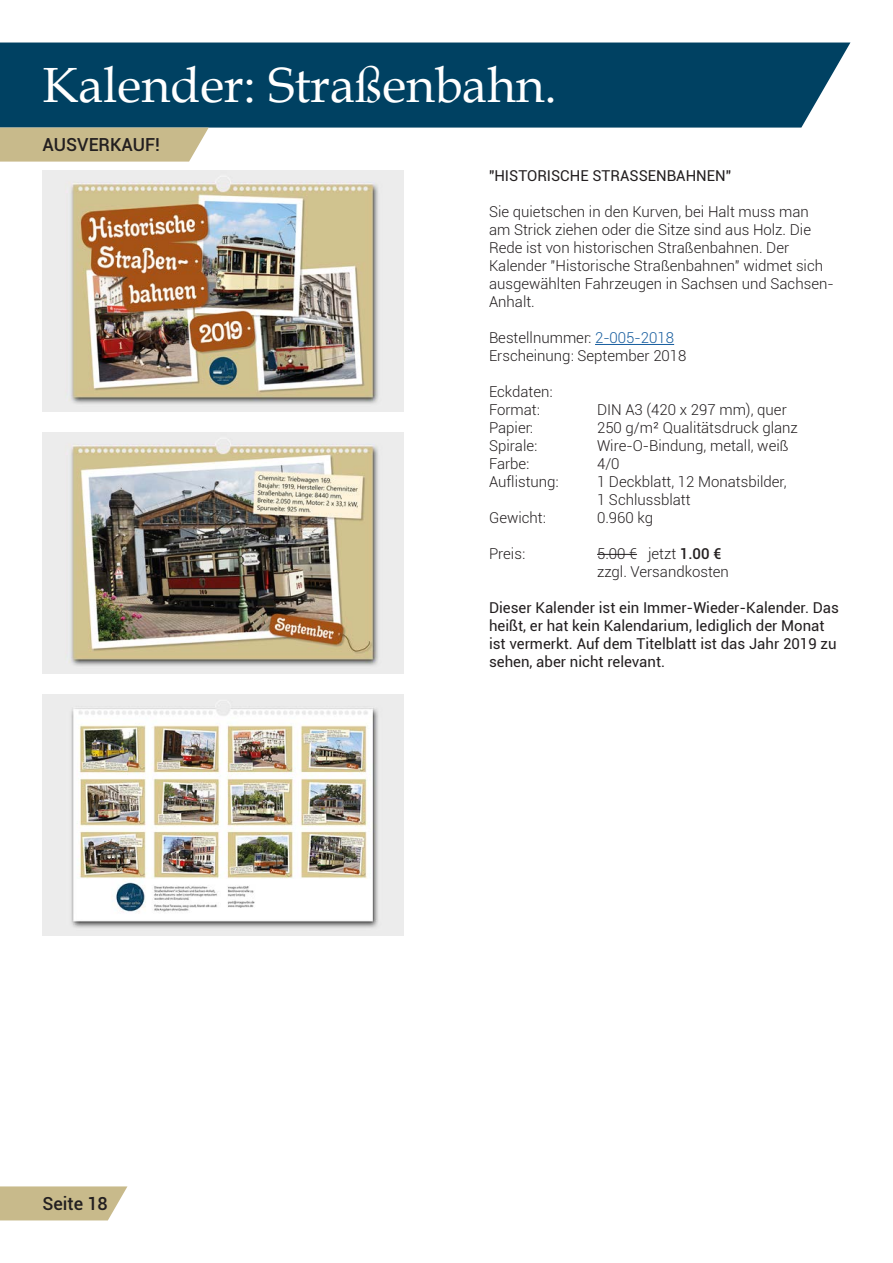
<style>
.page{position:relative;width:893px;height:1263px;background:#fff}
.page>*{position:absolute;margin:0;border:0;box-sizing:border-box;transform-origin:0 0}
.t1{font:49.5px "Book Antiqua";color:#fff}
.t2{font:500 18px "Roboto";color:#231f20}
.t3{font:300 15px/18px "Roboto";color:#231f20}
.t4{font:15px/18px "Roboto";color:#231f20}
.s1{color:#175d9e}
.s2{font-weight:500}
</style>
<div class="page">
<div style="left:0;top:43px;width:850px;height:85px;background:#004162"></div>
<hr style="left:595px;top:344px;width:79px;height:1px;background:#175d9e">
<hr style="left:597px;top:554px;width:40px;height:1px;background:#231f20">
<svg style="left:0;top:1186px;width:127px;height:34px;background:#ccbf94"></svg>
<svg style="left:0;top:128px;width:209px;height:34px;background:#cbbe91"></svg>
<img style="left:43px;top:170px;width:361px;height:241px">
<img style="left:43px;top:432px;width:361px;height:241px">
<img style="left:43px;top:695px;width:361px;height:241px">
<h1 class="t1" style="left:43px;top:50px;width:516px">Kalender: Straßenbahn.</h1>
<p class="t2" style="left:43px;top:132px;width:119px">AUSVERKAUF!</p>
<p class="t2" style="left:42px;top:1191px;width:67px">Seite 18</p>
<p class="t4" style="left:489px;top:166px;width:244px">"HISTORISCHE STRASSENBAHNEN"</p>
<p class="t3" style="left:489px;top:203px;width:346px">Sie quietschen in den Kurven, bei Halt muss man am Strick ziehen oder die Sitze sind aus Holz. Die Rede ist von historischen Straßenbahnen. Der Kalender "Historische Straßenbahnen" widmet sich ausgewählten Fahrzeugen in Sachsen und Sachsen-Anhalt.</p>
<p class="t3" style="left:489px;top:329px;width:199px">Bestellnummer: <span class="s1">2-005-2018<br></span>Erscheinung: September 2018</p>
<p class="t3" style="left:489px;top:383px;width:65px">Eckdaten:<br>Format:</p>
<p class="t3" style="left:597px;top:401px;width:191px">DIN A3 (420 x 297 mm), quer</p>
<p class="t3" style="left:489px;top:419px;width:46px">Papier:</p>
<p class="t3" style="left:597px;top:419px;width:202px">250 g/m² Qualitätsdruck glanz</p>
<p class="t3" style="left:489px;top:437px;width:50px">Spirale:</p>
<p class="t3" style="left:597px;top:437px;width:193px">Wire-O-Bindung, metall, weiß</p>
<p class="t3" style="left:489px;top:455px;width:42px">Farbe:</p>
<p class="t3" style="left:597px;top:455px;width:24px">4/0</p>
<p class="t3" style="left:489px;top:473px;width:71px">Auflistung:</p>
<p class="t3" style="left:597px;top:473px;width:191px">1 Deckblatt, 12 Monatsbilder,<br>1 Schlussblatt</p>
<p class="t3" style="left:489px;top:509px;width:58px">Gewicht:</p>
<p class="t3" style="left:597px;top:509px;width:58px">0.960 kg</p>
<p class="t3" style="left:489px;top:545px;width:38px">Preis:</p>
<p class="t3" style="left:597px;top:545px;width:133px">5.00 € jetzt <span class="s2">1.00 € </span>zzgl. Versandkosten</p>
<p class="t4" style="left:489px;top:598px;width:351px">Dieser Kalender ist ein Immer-Wieder-Kalender. Das heißt, er hat kein Kalendarium, lediglich der Monat ist vermerkt. Auf dem Titelblatt ist das Jahr 2019 zu sehen, aber nicht relevant.</p>
</div>
